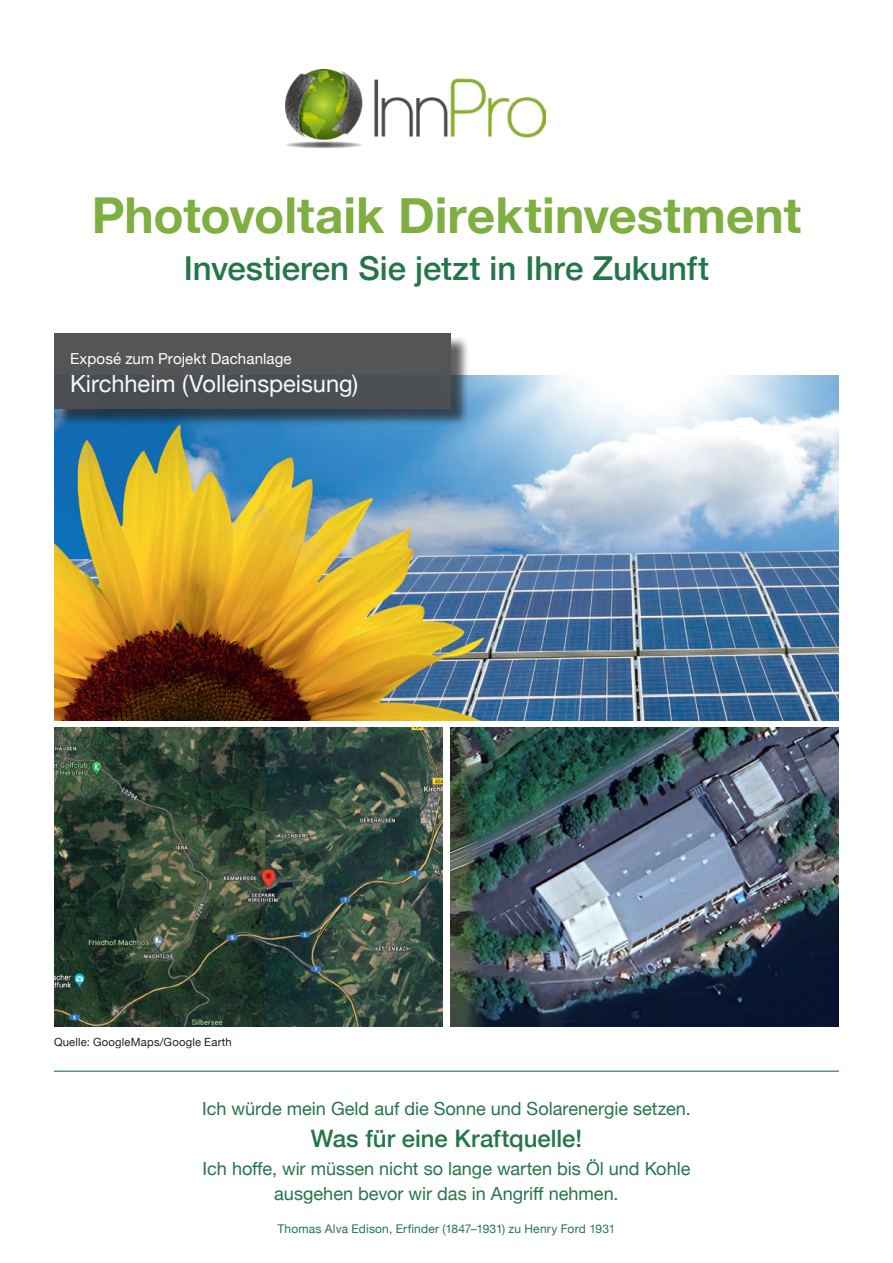
<style>
.page{position:relative;width:893px;height:1263px;background:#fff}
.page>*{position:absolute;margin:0;border:0;box-sizing:border-box;transform-origin:0 0}
.t1{font:700 49.5px "Helvetica Neue";color:#7eaf40}
.t2{font:500 33px "Helvetica Neue";letter-spacing:-.005em;color:#24764a}
.t3{font:500 24px "Helvetica Neue";color:#24764a}
.t4{font:23.7px "Helvetica Neue";letter-spacing:-.005em;color:#fff}
.t5{font:18.15px/24.2px "Helvetica Neue";color:#24764a;text-align:center}
.t6{font:15.15px "Helvetica Neue";letter-spacing:.005em;color:#fff}
.t7{font:12px "Helvetica Neue";letter-spacing:.015em;color:#24764a}
.t8{font:11.25px "Helvetica Neue";letter-spacing:.02em;color:#231f20}
</style>
<div class="page">
<img style="left:286px;top:69px;width:260px;height:78px">
<img style="left:54px;top:375px;width:785px;height:345px">
<img style="left:451px;top:727px;width:388px;height:299px">
<img style="left:54px;top:727px;width:388px;height:299px">
<hr style="left:54px;top:1071px;width:785px;height:1px;background:#006736">
<div style="left:56px;top:335px;width:413px;height:92px;background:#231f20;opacity:.75"></div>
<div style="left:54px;top:333px;width:397px;height:76px;background:#545556"></div>
<h1 class="t1" style="left:92px;top:177px;width:711px">Photovoltaik Direktinvestment</h1>
<h2 class="t2" style="left:184px;top:241px;width:527px">Investieren Sie jetzt in Ihre Zukunft</h2>
<p class="t6" style="left:70px;top:347px;width:223px">Exposé zum Projekt Dachanlage</p>
<h3 class="t4" style="left:70px;top:366px;width:290px">Kirchheim (Volleinspeisung)</h3>
<p class="t8" style="left:54px;top:1033px;width:179px">Quelle: GoogleMaps/Google Earth</p>
<p class="t5" style="left:202px;top:1098px;width:490px">Ich würde mein Geld auf die Sonne und Solarenergie setzen.</p>
<h3 class="t3" style="left:311px;top:1119px;width:273px">Was für eine Kraftquelle!</h3>
<p class="t5" style="left:203px;top:1158px;width:489px">Ich hoffe, wir müssen nicht so lange warten bis Öl und Kohle ausgehen bevor wir das in Angriff nehmen.</p>
<p class="t7" style="left:277px;top:1219px;width:340px">Thomas Alva Edison, Erfinder (1847–1931) zu Henry Ford 1931</p>
</div>
